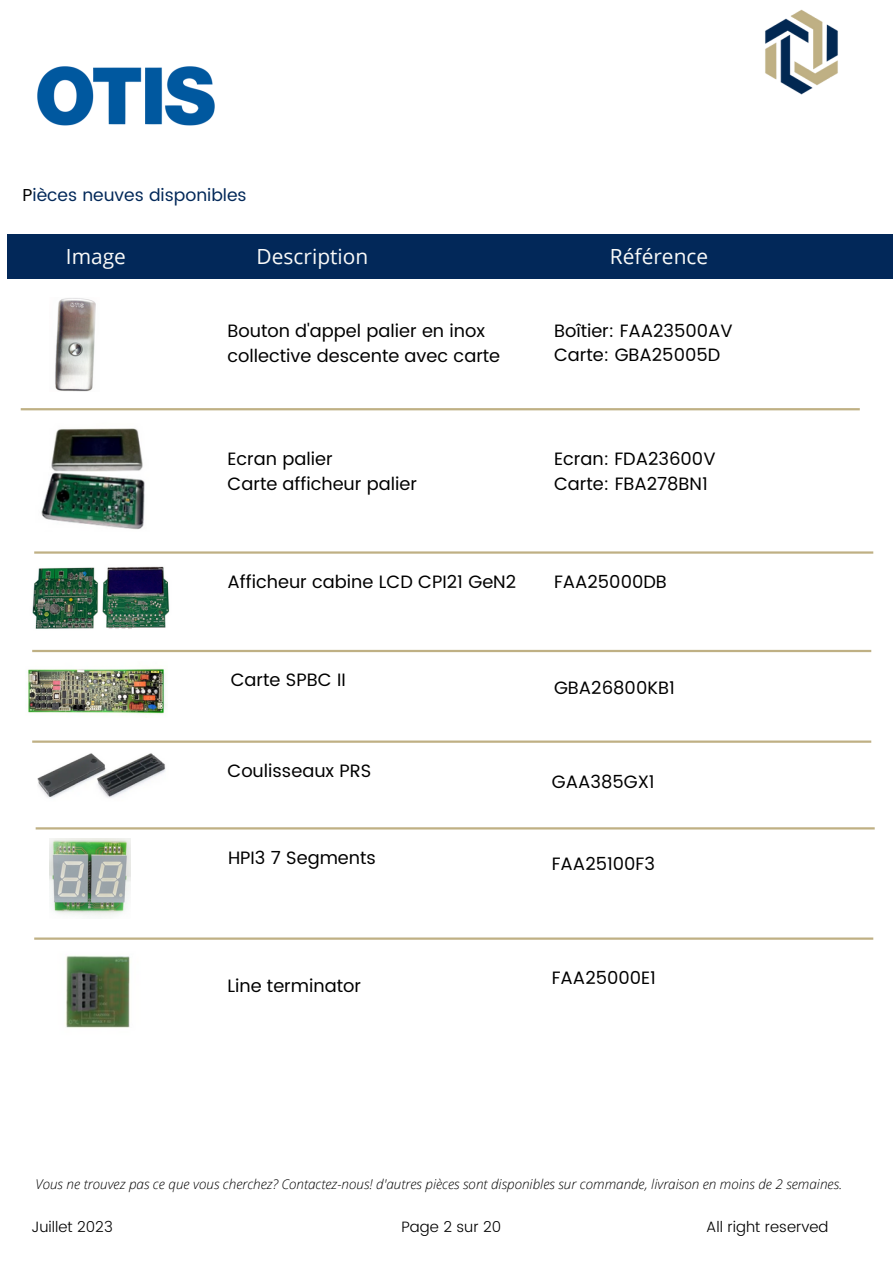
<style>
.page{position:relative;width:893px;height:1264px;background:#fff}
.page>*{position:absolute;margin:0;border:0;box-sizing:border-box;transform-origin:0 0}
.t1{font:20.85px "Open Sans";color:#fafaf9}
.t2{font:17.85px/24.8px "Poppins";color:#000}
.t3{font:17.25px "Poppins";color:#022859}
.t4{font:300 15px "Poppins";color:#000}
.t5{font:italic 300 13.5px "Open Sans";color:#000}
.s1{color:#000}
</style>
<div class="page">
<div style="left:7px;top:234px;width:885px;height:44px;background:#022859"></div>
<img style="left:55px;top:298px;width:41px;height:94px">
<img style="left:51px;top:428px;width:92px;height:44px">
<img style="left:41px;top:472px;width:104px;height:58px">
<hr style="left:21px;top:408px;width:838px;height:2px;background:#bfb084">
<hr style="left:34px;top:551px;width:839px;height:2px;background:#bfb084">
<img style="left:32px;top:566px;width:138px;height:63px">
<hr style="left:32px;top:650px;width:839px;height:2px;background:#bfb084">
<img style="left:28px;top:668px;width:138px;height:47px">
<hr style="left:32px;top:740px;width:839px;height:2px;background:#bfb084">
<img style="left:38px;top:753px;width:128px;height:45px">
<hr style="left:36px;top:827px;width:838px;height:2px;background:#bfb084">
<img style="left:50px;top:838px;width:81px;height:78px">
<hr style="left:34px;top:937px;width:839px;height:2px;background:#bfb084">
<img style="left:65px;top:955px;width:65px;height:73px">
<img style="left:38px;top:67px;width:176px;height:58px">
<img style="left:765px;top:9px;width:73px;height:86px">
<p class="t3" style="left:23px;top:185px;width:226px"><span class="s1">P</span>ièces neuves disponibles</p>
<p class="t1" style="left:66px;top:241px;width:62px">Image</p>
<p class="t1" style="left:257px;top:241px;width:113px">Description</p>
<p class="t1" style="left:610px;top:241px;width:100px">Référence</p>
<p class="t2" style="left:227px;top:318px;width:274px">Bouton d'appel palier en inox collective descente avec carte</p>
<p class="t2" style="left:554px;top:318px;width:180px">Boîtier: FAA23500AV</p>
<p class="t2" style="left:554px;top:343px;width:168px">Carte: GBA25005D</p>
<p class="t2" style="left:227px;top:447px;width:106px">Ecran palier</p>
<p class="t2" style="left:227px;top:471px;width:191px">Carte afficheur palier</p>
<p class="t2" style="left:554px;top:447px;width:163px">Ecran: FDA23600V</p>
<p class="t2" style="left:554px;top:471px;width:155px">Carte: FBA278BN1</p>
<p class="t2" style="left:227px;top:569px;width:290px">Afficheur cabine LCD CPI21 GeN2</p>
<p class="t2" style="left:554px;top:569px;width:114px">FAA25000DB</p>
<p class="t2" style="left:231px;top:667px;width:116px">Carte SPBC II</p>
<p class="t2" style="left:227px;top:758px;width:145px">Coulisseaux PRS</p>
<p class="t2" style="left:554px;top:675px;width:122px">GBA26800KB1</p>
<p class="t2" style="left:551px;top:769px;width:104px">GAA385GX1</p>
<p class="t2" style="left:228px;top:845px;width:149px">HPI3 7 Segments</p>
<p class="t2" style="left:551px;top:851px;width:105px">FAA25100F3</p>
<p class="t2" style="left:227px;top:973px;width:135px">Line terminator</p>
<p class="t2" style="left:551px;top:965px;width:106px">FAA25000E1</p>
<p class="t5" style="left:36px;top:1174px;width:808px">Vous ne trouvez pas ce que vous cherchez? Contactez-nous! d'autres pièces sont disponibles sur commande, livraison en moins de 2 semaines.</p>
<p class="t4" style="left:31px;top:1217px;width:83px">Juillet 2023</p>
<p class="t4" style="left:401px;top:1217px;width:101px">Page 2 sur 20</p>
<p class="t4" style="left:706px;top:1217px;width:124px">All right reserved</p>
</div>
